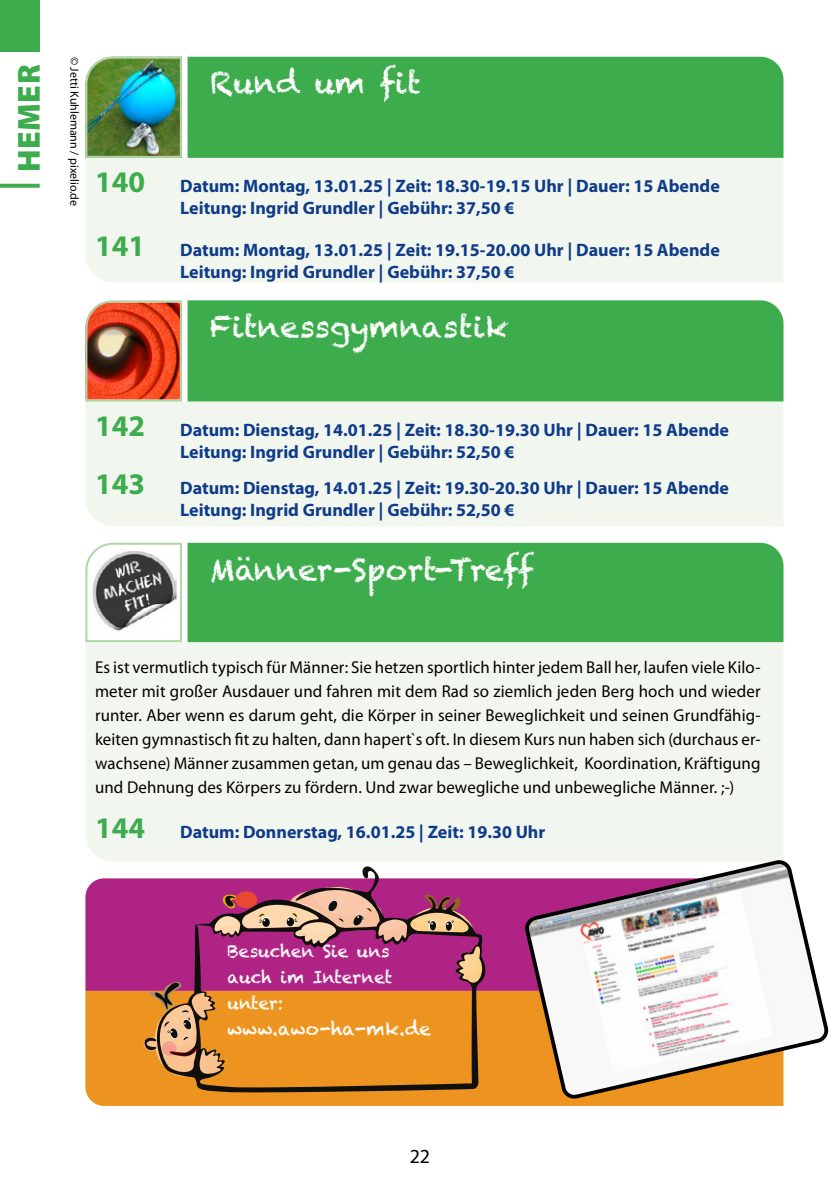
<style>
.page{position:relative;width:840px;height:1191px;background:#fff}
.page>*{position:absolute;margin:0;border:0;box-sizing:border-box;transform-origin:0 0}
.t1{font:900 32px "Myriad Pro";letter-spacing:.015em;color:#3dac4d}
.Überschriften_weiß{font:30px "Chalkduster";color:#fff}
.t2{font:20px "Myriad Pro";color:#000}
.Fliesstext_Veranstaltungen{font:18.4px "Chalkduster";color:#fff}
.Veranstaltungen_blau_fett{font:700 18px/22px "Myriad Pro";color:#0f3b89}
.Fliesstext_Veranstaltungen-2{font:17.2px/24px "Myriad Pro";letter-spacing:.005em;color:#000;text-align:justify}
.Fliesstext_Veranstaltungen-3{font:17.2px "Chalkduster";color:#fff}
.Fliesstext_Veranstaltungen-4{font:12px "Myriad Pro";color:#000}
.s1{font-size:30px;color:#3dac4d}
</style>
<div class="page">
<div style="left:86px;top:158px;width:697px;height:125px;background:#f1f7ef"></div>
<div style="left:187px;top:57px;width:596px;height:101px;background:#3dac4d"></div>
<img style="left:85px;top:56px;width:98px;height:103px">
<div style="left:187px;top:300px;width:596px;height:102px;background:#3dac4d"></div>
<div style="left:86px;top:402px;width:697px;height:124px;background:#f1f7ef"></div>
<img style="left:85px;top:300px;width:98px;height:103px">
<div style="left:86px;top:642px;width:697px;height:219px;background:#f1f7ef"></div>
<div style="left:187px;top:543px;width:596px;height:99px;background:#3dac4d"></div>
<svg style="left:85px;top:542px;width:98px;height:101px"></svg>
<div style="left:85px;top:990px;width:698px;height:116px;background:#ed9420"></div>
<div style="left:85px;top:878px;width:440px;height:112px;background:#af2385"></div>
<svg style="left:141px;top:866px;width:347px;height:227px"></svg>
<svg style="left:144px;top:887px;width:340px;height:189px;background:#c26357"></svg>
<svg style="left:525px;top:860px;width:302px;height:238px"></svg>
<div style="left:0;top:0;width:40px;height:51px;background:#3dac4d"></div>
<svg style="left:0;top:184px;width:40px;height:4px"></svg>
<p class="t1" style="left:8px;top:172px;width:109px;rotate:-90deg">HEMER</p>
<p class="Fliesstext_Veranstaltungen-4" style="left:82px;top:57px;width:151px;rotate:90deg">© Jetti Kuhlemann / pixelio.de</p>
<p class="Überschriften_weiß" style="left:209px;top:65px;width:213px">Rund um fit</p>
<p class="Veranstaltungen_blau_fett" style="left:180px;top:174px;width:541px;text-indent:-85px"><span class="s1">140</span> Datum: Montag, 13.01.25 | Zeit: 18.30-19.15 Uhr | Dauer: 15 Abende<br>Leitung: Ingrid Grundler | Gebühr: 37,50 €</p>
<p class="Veranstaltungen_blau_fett" style="left:180px;top:238px;width:541px;text-indent:-85px"><span class="s1">141</span> Datum: Montag, 13.01.25 | Zeit: 19.15-20.00 Uhr | Dauer: 15 Abende<br>Leitung: Ingrid Grundler | Gebühr: 37,50 €</p>
<p class="Überschriften_weiß" style="left:209px;top:309px;width:300px">Fitnessgymnastik</p>
<p class="Veranstaltungen_blau_fett" style="left:180px;top:418px;width:550px;text-indent:-85px"><span class="s1">142</span> Datum: Dienstag, 14.01.25 | Zeit: 18.30-19.30 Uhr | Dauer: 15 Abende<br>Leitung: Ingrid Grundler | Gebühr: 52,50 €</p>
<p class="Veranstaltungen_blau_fett" style="left:180px;top:476px;width:550px;text-indent:-85px"><span class="s1">143</span> Datum: Dienstag, 14.01.25 | Zeit: 19.30-20.30 Uhr | Dauer: 15 Abende<br>Leitung: Ingrid Grundler | Gebühr: 52,50 €</p>
<p class="Überschriften_weiß" style="left:209px;top:552px;width:326px">Männer-Sport-Treff</p>
<p class="Fliesstext_Veranstaltungen-2" style="left:95px;top:655px;width:666px">Es ist vermutlich typisch für Männer: Sie hetzen sportlich hinter jedem Ball her, laufen viele Kilo&shy;meter mit großer Ausdauer und fahren mit dem Rad so ziemlich jeden Berg hoch und wieder runter. Aber wenn es darum geht, die Körper in seiner Beweglichkeit und seinen Grundfähig&shy;keiten gymnastisch fit zu halten, dann hapert`s oft. In diesem Kurs nun haben sich (durchaus er&shy;wachsene) Männer zusammen getan, um genau das – Beweglichkeit, Koordination, Kräftigung und Dehnung des Körpers zu fördern. Und zwar bewegliche und unbewegliche Männer. ;-)</p>
<p class="Veranstaltungen_blau_fett" style="left:95px;top:820px;width:451px"><span class="s1">144</span> Datum: Donnerstag, 16.01.25 | Zeit: 19.30 Uhr</p>
<p class="Fliesstext_Veranstaltungen-3" style="left:227px;top:941px;width:164px">Besuchen Sie uns</p>
<p class="Fliesstext_Veranstaltungen-3" style="left:227px;top:967px;width:167px">auch im Internet</p>
<p class="Fliesstext_Veranstaltungen-3" style="left:227px;top:993px;width:57px">unter:</p>
<p class="Fliesstext_Veranstaltungen" style="left:227px;top:1018px;width:205px">www.awo-ha-mk.de</p>
<p class="t2" style="left:409px;top:1143px;width:22px">22</p>
</div>
